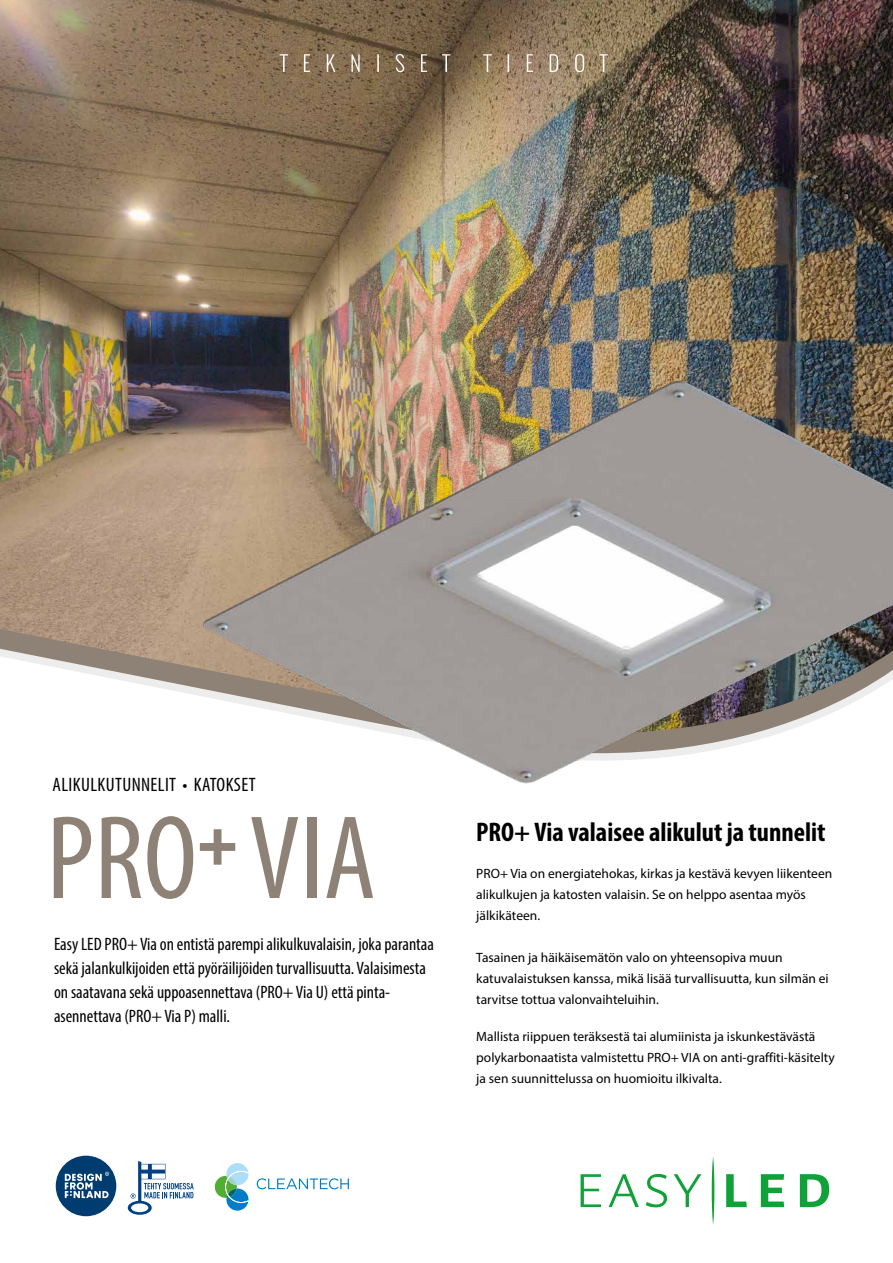
<style>
.page{position:relative;width:893px;height:1263px;background:#fff}
.page>*{position:absolute;margin:0;border:0;box-sizing:border-box;transform-origin:0 0}
.t1{font:condensed 120px "Myriad Pro";color:#8e8276}
.t2{font:700 condensed 27px "Myriad Pro";color:#000}
.t3{font:condensed 19.5px "Myriad Pro";letter-spacing:.02em;color:#000}
.t4{font:condensed 18px/24px "Myriad Pro";color:#000}
.t5{font:13.5px/21px "Myriad Pro";color:#000}
</style>
<div class="page">
<svg style="left:215px;top:1163px;width:33px;height:47px"></svg>
<svg style="left:257px;top:1178px;width:92px;height:12px"></svg>
<svg style="left:128px;top:1161px;width:66px;height:54px"></svg>
<div style="left:56px;top:1156px;width:60px;height:60px;background:#003c70;border-radius:50%"></div>
<svg style="left:65px;top:1172px;width:44px;height:26px"></svg>
<svg style="left:581px;top:1174px;width:20px;height:33px"></svg>
<svg style="left:609px;top:1174px;width:30px;height:33px"></svg>
<svg style="left:646px;top:1174px;width:21px;height:33px"></svg>
<svg style="left:674px;top:1174px;width:27px;height:33px"></svg>
<svg style="left:726px;top:1174px;width:21px;height:33px"></svg>
<svg style="left:761px;top:1174px;width:23px;height:33px"></svg>
<svg style="left:800px;top:1174px;width:29px;height:33px"></svg>
<svg style="left:712px;top:1156px;width:2px;height:69px"></svg>
<img style="left:0;top:0;width:893px;height:694px">
<svg style="left:280px;top:54px;width:328px;height:18px;background:#917d64"></svg>
<img style="left:191px;top:336px;width:702px;height:448px">
<svg style="left:200px;top:829px;width:35px;height:36px"></svg>
<h3 class="t3" style="left:53px;top:772px;width:204px">ALIKULKUTUNNELIT • KATOKSET</h3>
<h1 class="t1" style="left:47px;top:786px;width:331px">PRO VIA</h1>
<p class="t4" style="left:54px;top:931px;width:381px">Easy LED PRO+ Via on entistä parempi alikulkuvalaisin, joka parantaa sekä jalankulkijoiden että pyöräilijöiden turvallisuutta. Valaisimesta on saatavana sekä uppoasennettava (PRO+ Via U) että pinta&shy;asennettava (PRO+ Via P) malli.</p>
<h2 class="t2" style="left:476px;top:815px;width:351px">PRO+ Via valaisee alikulut ja tunnelit</h2>
<p class="t5" style="left:476px;top:862px;width:357px">PRO+ Via on energiatehokas, kirkas ja kestävä kevyen liikenteen alikulkujen ja katosten valaisin. Se on helppo asentaa myös jälkikäteen.</p>
<p class="t5" style="left:476px;top:946px;width:354px">Tasainen ja häikäisemätön valo on yhteensopiva muun katuvalaistuksen kanssa, mikä lisää turvallisuutta, kun silmän ei tarvitse tottua valonvaihteluihin.</p>
<p class="t5" style="left:476px;top:1026px;width:360px">Mallista riippuen teräksestä tai alumiinista ja iskunkestävästä polykarbonaatista valmistettu PRO+ VIA on anti-graffiti-käsitelty ja sen suunnittelussa on huomioitu ilkivalta.</p>
</div>
